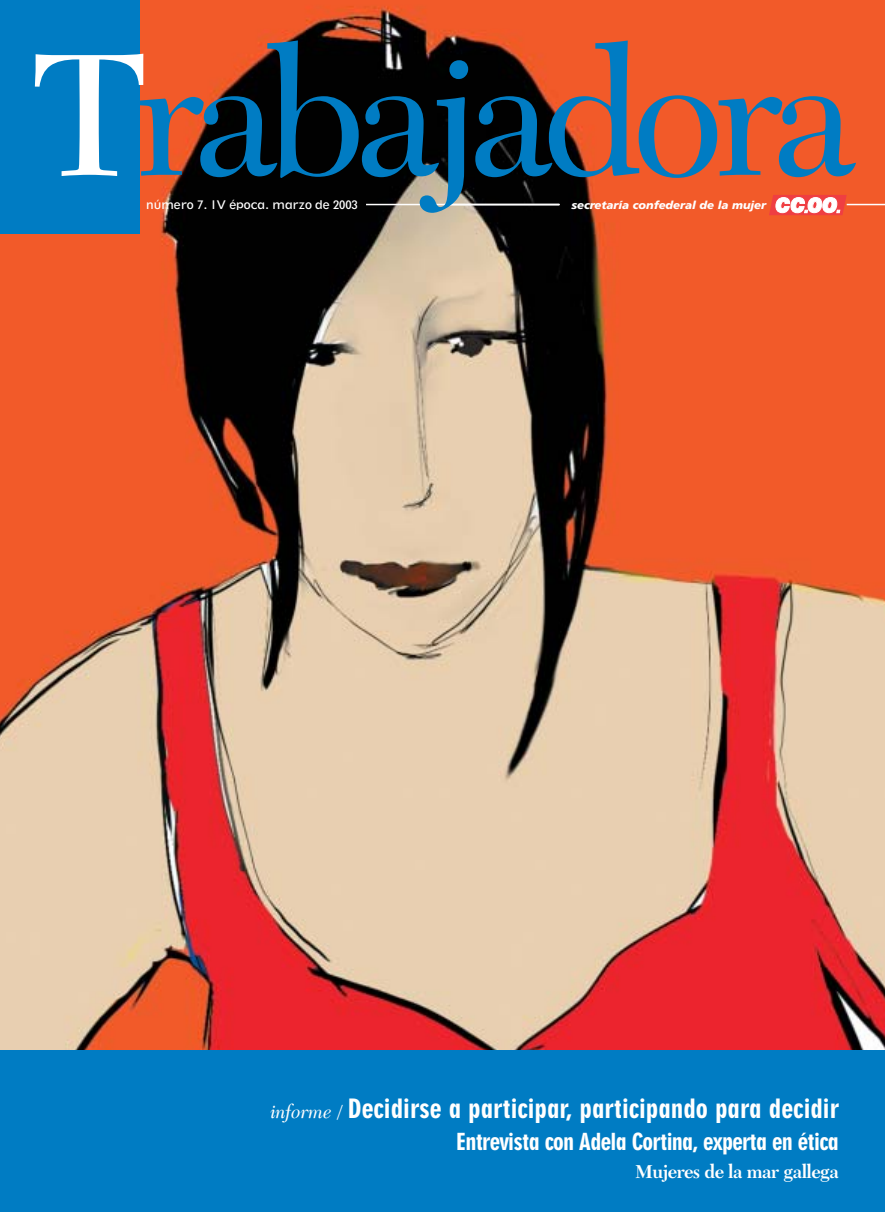
<style>
.page{position:relative;width:885px;height:1212px;background:#fff}
.page>*{position:absolute;margin:0;border:0;box-sizing:border-box;transform-origin:0 0}
.t1{font:181.05px "Transitional 511 BT";letter-spacing:-.05em;color:#007cc3}
.t2{font:25.5px "Geometric 706 BT Black Condensed B";color:#fff}
.t3{font:22.5px "Geometric 706 BT Black Condensed B";letter-spacing:-.03em;color:#fff}
.t4{font:700 19.5px "Transitional 511 BT";letter-spacing:-.03em;color:#fff}
.t5{font:italic 900 11.25px "Frutiger";letter-spacing:-.005em;color:#fff}
.t6{font:11.25px "Geometric 212 BT";letter-spacing:-.005em;color:#fff}
.s1{color:#fff}
.s2{font-family:"Transitional 511 BT";font-style:italic;font-size:19.5px}
</style>
<div class="page">
<img style="left:0;top:1px;width:885px;height:1049px">
<hr style="left:366px;top:204px;width:193px;height:1px;background:#fff">
<svg style="left:769px;top:195px;width:78px;height:20px"></svg>
<div style="left:0;top:1px;width:139px;height:233px;background:#007cc3"></div>
<hr style="left:847px;top:204px;width:38px;height:1px;background:#fff">
<div style="left:0;top:1050px;width:885px;height:162px;background:#007cc3"></div>
<h1 class="t1" style="left:32px;top:41px;width:824px"><span class="s1">T</span>rabajadora</h1>
<p class="t6" style="left:146px;top:200px;width:213px">número 7. IV época. marzo de 2003</p>
<p class="t5" style="left:572px;top:200px;width:196px">secretaría confederal de la mujer</p>
<p class="t2" style="left:271px;top:1099px;width:570px"><span class="s2">informe /</span> Decidirse a participar, participando para decidir</p>
<p class="t3" style="left:456px;top:1133px;width:384px">Entrevista con Adela Cortina, experta en ética</p>
<p class="t4" style="left:635px;top:1164px;width:205px">Mujeres de la mar gallega</p>
</div>
